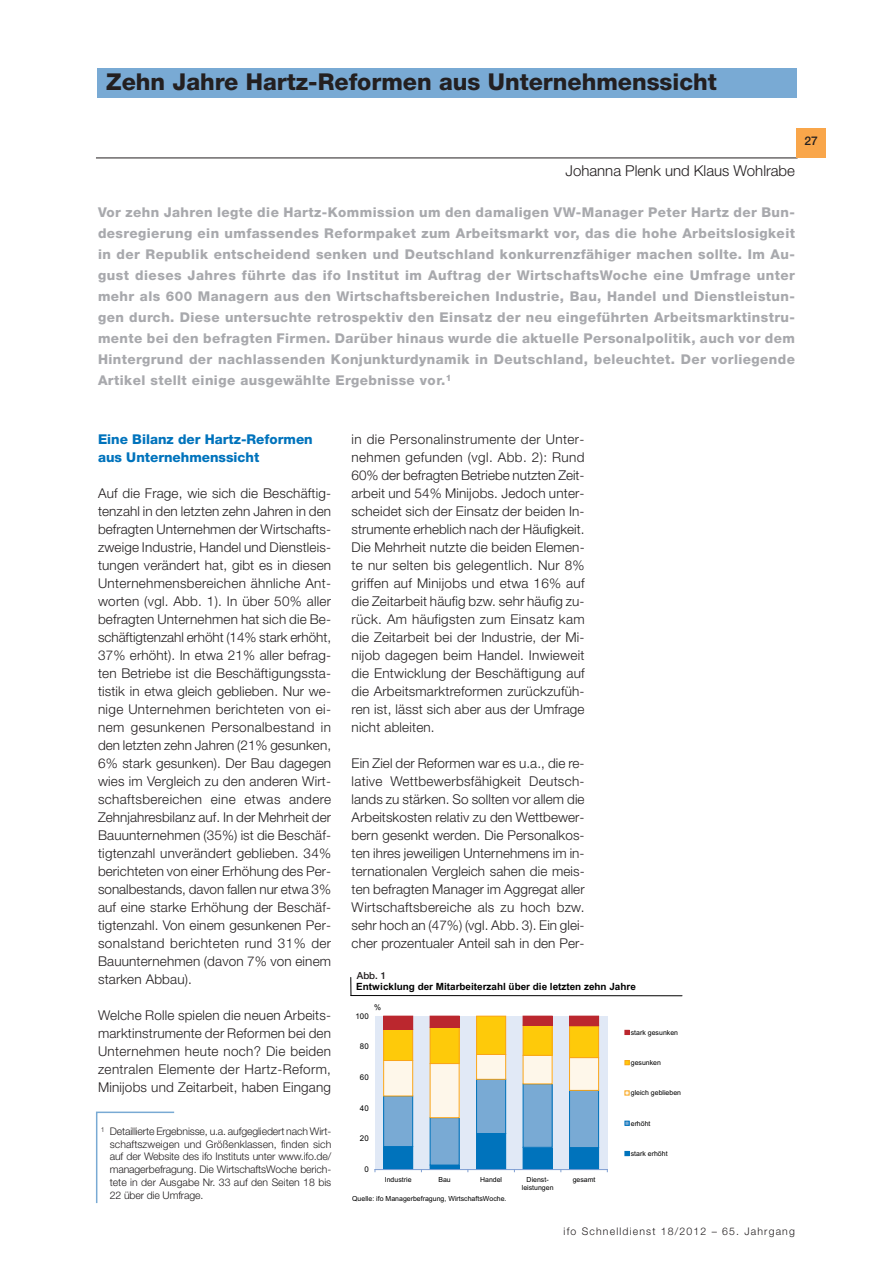
<style>
.page{position:relative;width:893px;height:1263px;background:#fff}
.page>*{position:absolute;margin:0;border:0;box-sizing:border-box;transform-origin:0 0}
.t1{font:800 23.25px "Helvetica Neue LT Std";color:#231f20}
.t2{font:300 15px "Helvetica Neue LT Std";color:#231f20}
.t3{font:300 13.5px/18px "Helvetica Neue LT Std";letter-spacing:.015em;color:#231f20;text-align:justify}
.t4{font:800 13.5px/21px "Helvetica Neue LT Std";letter-spacing:.03em;color:#a8a9ad;text-align:justify}
.t5{font:800 13.5px/18px "Helvetica Neue LT Std";color:#0073bc}
.t6{font:500 12px "Helvetica Neue LT Std";color:#231f20}
.t7{font:300 10.5px/12.8px "Helvetica Neue LT Std";color:#231f20;text-align:justify}
.t8{font:300 10.5px "Helvetica Neue LT Std";letter-spacing:.11em;color:#231f20}
.t9{font:700 9.9px "Arial";color:#000001}
.t10{font:500 9.75px "Helvetica Neue LT Std";color:#231f20}
.t11{font:7.95px "Arial";color:#000001}
.t12{font:6.9px/8.6px "Arial";color:#000001;text-align:center}
</style>
<div class="page">
<hr style="left:96px;top:158px;width:701px;height:1px;background:#231f20">
<div style="left:796px;top:128px;width:30px;height:29px;background:#f9a64a"></div>
<div style="left:97px;top:68px;width:699px;height:30px;background:#79aad4"></div>
<svg style="left:96px;top:1111px;width:79px;height:93px"></svg>
<div style="left:375px;top:1016px;width:232px;height:154px;background:#e1e9f6"></div>
<div style="left:384px;top:1147px;width:29px;height:23px;background:#0073bc"></div>
<div style="left:383px;top:1146px;width:30px;height:24px;border:1px solid #0073bc"></div>
<div style="left:430px;top:1165px;width:29px;height:5px;background:#0073bc"></div>
<div style="left:476px;top:1134px;width:30px;height:36px;background:#0073bc"></div>
<div style="left:523px;top:1147px;width:29px;height:23px;background:#0073bc"></div>
<div style="left:569px;top:1148px;width:29px;height:22px;background:#0073bc"></div>
<div style="left:569px;top:1147px;width:30px;height:23px;border:1px solid #0073bc"></div>
<div style="left:384px;top:1096px;width:29px;height:51px;background:#79aad4"></div>
<div style="left:383px;top:1096px;width:30px;height:51px;border:1px solid #0073bc"></div>
<div style="left:430px;top:1118px;width:29px;height:47px;background:#79aad4"></div>
<div style="left:430px;top:1117px;width:29px;height:48px;border:1px solid #0073bc"></div>
<div style="left:476px;top:1079px;width:30px;height:55px;background:#79aad4"></div>
<div style="left:476px;top:1079px;width:30px;height:55px;border:1px solid #0073bc"></div>
<div style="left:523px;top:1084px;width:29px;height:63px;background:#79aad4"></div>
<div style="left:523px;top:1084px;width:29px;height:64px;border:1px solid #0073bc"></div>
<div style="left:569px;top:1090px;width:29px;height:58px;background:#79aad4"></div>
<div style="left:569px;top:1090px;width:30px;height:58px;border:1px solid #0073bc"></div>
<div style="left:384px;top:1061px;width:29px;height:35px;background:#fef7ea"></div>
<div style="left:383px;top:1060px;width:30px;height:36px;border:1px solid #f9a51b"></div>
<div style="left:430px;top:1064px;width:29px;height:54px;background:#fef7ea"></div>
<div style="left:476px;top:1054px;width:30px;height:25px;background:#fef7ea"></div>
<div style="left:476px;top:1054px;width:30px;height:26px;border:1px solid #f9a51b"></div>
<div style="left:523px;top:1055px;width:29px;height:29px;background:#fef7ea"></div>
<div style="left:569px;top:1058px;width:29px;height:32px;background:#fef7ea"></div>
<div style="left:569px;top:1057px;width:30px;height:34px;border:1px solid #f9a51b"></div>
<div style="left:384px;top:1029px;width:29px;height:32px;background:#feca0a"></div>
<div style="left:383px;top:1029px;width:30px;height:32px;border:1px solid #f9a51b"></div>
<div style="left:430px;top:1027px;width:29px;height:37px;background:#feca0a"></div>
<div style="left:430px;top:1027px;width:29px;height:37px;border:1px solid #f9a51b"></div>
<div style="left:476px;top:1016px;width:30px;height:38px;background:#feca0a"></div>
<div style="left:476px;top:1016px;width:30px;height:39px;border:1px solid #f9a51b"></div>
<div style="left:523px;top:1025px;width:29px;height:30px;background:#feca0a"></div>
<div style="left:523px;top:1025px;width:29px;height:31px;border:1px solid #f9a51b"></div>
<div style="left:569px;top:1026px;width:29px;height:32px;background:#feca0a"></div>
<div style="left:569px;top:1025px;width:30px;height:33px;border:1px solid #f9a51b"></div>
<div style="left:384px;top:1016px;width:29px;height:13px;background:#bb272e"></div>
<div style="left:383px;top:1016px;width:30px;height:14px;border:1px solid #bb272e"></div>
<div style="left:430px;top:1016px;width:29px;height:11px;background:#bb272e"></div>
<div style="left:430px;top:1016px;width:29px;height:12px;border:1px solid #bb272e"></div>
<div style="left:523px;top:1016px;width:29px;height:9px;background:#bb272e"></div>
<div style="left:523px;top:1016px;width:29px;height:10px;border:1px solid #bb272e"></div>
<div style="left:569px;top:1016px;width:29px;height:10px;background:#bb272e"></div>
<hr style="left:375px;top:1169px;width:232px;height:1px;background:#7e9ed2">
<svg style="left:625px;top:1030px;width:4px;height:5px"></svg>
<svg style="left:625px;top:1060px;width:4px;height:5px"></svg>
<svg style="left:625px;top:1091px;width:4px;height:4px"></svg>
<svg style="left:625px;top:1121px;width:4px;height:5px"></svg>
<svg style="left:625px;top:1151px;width:4px;height:5px"></svg>
<svg style="left:350px;top:977px;width:1px;height:19px"></svg>
<hr style="left:351px;top:995px;width:331px;height:1px;background:#000001">
<h1 class="t1" style="left:106px;top:74px;width:612px">Zehn Jahre Hartz-Reformen aus Unternehmenssicht</h1>
<p class="t2" style="left:565px;top:166px;width:231px">Johanna Plenk und Klaus Wohlrabe</p>
<p class="t6" style="left:805px;top:134px;width:15px">27</p>
<p class="t4" style="left:98px;top:203px;width:698px">Vor zehn Jahren legte die Hartz-Kommission um den damaligen VW-Manager Peter Hartz der Bun&shy;desregierung ein umfassendes Reformpaket zum Arbeitsmarkt vor, das die hohe Arbeitslosigkeit in der Republik entscheidend senken und Deutschland konkurrenzfähiger machen sollte. Im Au&shy;gust dieses Jahres führte das ifo Institut im Auftrag der WirtschaftsWoche eine Umfrage unter mehr als 600 Managern aus den Wirtschaftsbereichen Industrie, Bau, Handel und Dienstleistun&shy;gen durch. Diese untersuchte retrospektiv den Einsatz der neu eingeführten Arbeitsmarktinstru&shy;mente bei den befragten Firmen. Darüber hinaus wurde die aktuelle Personalpolitik, auch vor dem Hintergrund der nachlassenden Konjunkturdynamik in Deutschland, beleuchtet. Der vorliegende Artikel stellt einige ausgewählte Ergebnisse vor.<sup>1</sup></p>
<p class="t5" style="left:98px;top:431px;width:216px">Eine Bilanz der Hartz-Reformen aus Unternehmenssicht</p>
<p class="t3" style="left:98px;top:486px;width:235px">Auf die Frage, wie sich die Beschäftig&shy;tenzahl in den letzten zehn Jahren in den befragten Unternehmen der Wirtschafts&shy;zweige Industrie, Handel und Dienstleis&shy;tungen verändert hat, gibt es in diesen Unternehmensbereichen ähnliche Ant&shy;worten (vgl. Abb. 1). In über 50% aller befragten Unternehmen hat sich die Be&shy;schäftigtenzahl erhöht (14% stark erhöht, 37% erhöht). In etwa 21% aller befrag&shy;ten Betriebe ist die Beschäftigungssta&shy;tistik in etwa gleich geblieben. Nur we&shy;nige Unternehmen berichteten von ei&shy;nem gesunkenen Personalbestand in den letzten zehn Jahren (21% gesunken, 6% stark gesunken). Der Bau dagegen wies im Vergleich zu den anderen Wirt&shy;schaftsbereichen eine etwas andere Zehnjahresbilanz auf. In der Mehrheit der Bauunternehmen (35%) ist die Beschäf&shy;tigtenzahl unverändert geblieben. 34% berichteten von einer Erhöhung des Per&shy;sonalbestands, davon fallen nur etwa 3% auf eine starke Erhöhung der Beschäf&shy;tigtenzahl. Von einem gesunkenen Per&shy;sonalstand berichteten rund 31% der Bauunternehmen (davon 7% von einem starken Abbau).</p>
<p class="t3" style="left:98px;top:1008px;width:235px">Welche Rolle spielen die neuen Arbeits&shy;marktinstrumente der Reformen bei den Unternehmen heute noch? Die beiden zentralen Elemente der Hartz-Reform, Minijobs und Zeitarbeit, haben Eingang</p>
<p class="t7" style="left:110px;top:1126px;width:223px;text-indent:-9px"><sup>1</sup> Detaillierte Ergebnisse, u.a. aufgegliedert nach Wirt&shy;schaftszweigen und Größenklassen, finden sich auf der Website des ifo Instituts unter www.ifo.de/ managerbefragung. Die WirtschaftsWoche berich&shy;tete in der Ausgabe Nr. 33 auf den Seiten 18 bis 22 über die Umfrage.</p>
<p class="t3" style="left:352px;top:432px;width:235px">in die Personalinstrumente der Unter&shy;nehmen gefunden (vgl. Abb. 2): Rund 60% der befragten Betriebe nutzten Zeit&shy;arbeit und 54% Minijobs. Jedoch unter&shy;scheidet sich der Einsatz der beiden In&shy;strumente erheblich nach der Häufigkeit.<br>Die Mehrheit nutzte die beiden Elemen&shy;te nur selten bis gelegentlich. Nur 8% griffen auf Minijobs und etwa 16% auf die Zeitarbeit häufig bzw. sehr häufig zu&shy;rück. Am häufigsten zum Einsatz kam die Zeitarbeit bei der Industrie, der Mi&shy;nijob dagegen beim Handel. Inwieweit die Entwicklung der Beschäftigung auf die Arbeitsmarktreformen zurückzufüh&shy;ren ist, lässt sich aber aus der Umfrage nicht ableiten.</p>
<p class="t3" style="left:352px;top:756px;width:235px">Ein Ziel der Reformen war es u.a., die re&shy;lative Wettbewerbsfähigkeit Deutsch&shy;lands zu stärken. So sollten vor allem die Arbeitskosten relativ zu den Wettbewer&shy;bern gesenkt werden. Die Personalkos&shy;ten ihres jeweiligen Unternehmens im in&shy;ternationalen Vergleich sahen die meis&shy;ten befragten Manager im Aggregat aller Wirtschaftsbereiche als zu hoch bzw. sehr hoch an (47%) (vgl. Abb. 3). Ein glei&shy;cher prozentualer Anteil sah in den Per-</p>
<p class="t10" style="left:357px;top:970px;width:31px">Abb. 1</p>
<p class="t9" style="left:356px;top:983px;width:281px">Entwicklung der Mitarbeiterzahl über die letzten zehn Jahre</p>
<p class="t11" style="left:374px;top:1004px;width:9px">%</p>
<p class="t11" style="left:355px;top:1013px;width:15px">100</p>
<p class="t11" style="left:360px;top:1044px;width:10px">80</p>
<p class="t11" style="left:360px;top:1074px;width:10px">60</p>
<p class="t11" style="left:360px;top:1105px;width:10px">40</p>
<p class="t11" style="left:360px;top:1136px;width:10px">20</p>
<p class="t11" style="left:364px;top:1166px;width:6px">0</p>
<p class="t12" style="left:385px;top:1176px;width:28px">Industrie</p>
<p class="t12" style="left:438px;top:1176px;width:14px">Bau</p>
<p class="t12" style="left:480px;top:1176px;width:24px">Handel</p>
<p class="t12" style="left:522px;top:1176px;width:33px">Dienst&shy;leistungen</p>
<p class="t12" style="left:573px;top:1176px;width:24px">gesamt</p>
<p class="t12" style="left:352px;top:1195px;width:156px">Quelle: ifo Managerbefragung, WirtschaftsWoche.</p>
<p class="t12" style="left:631px;top:1029px;width:49px">stark gesunken</p>
<p class="t12" style="left:631px;top:1059px;width:32px">gesunken</p>
<p class="t12" style="left:631px;top:1089px;width:52px">gleich geblieben</p>
<p class="t12" style="left:631px;top:1120px;width:21px">erhöht</p>
<p class="t12" style="left:631px;top:1150px;width:38px">stark erhöht</p>
<p class="t8" style="left:564px;top:1227px;width:233px">ifo Schnelldienst 18/2012 – 65. Jahrgang</p>
</div>
